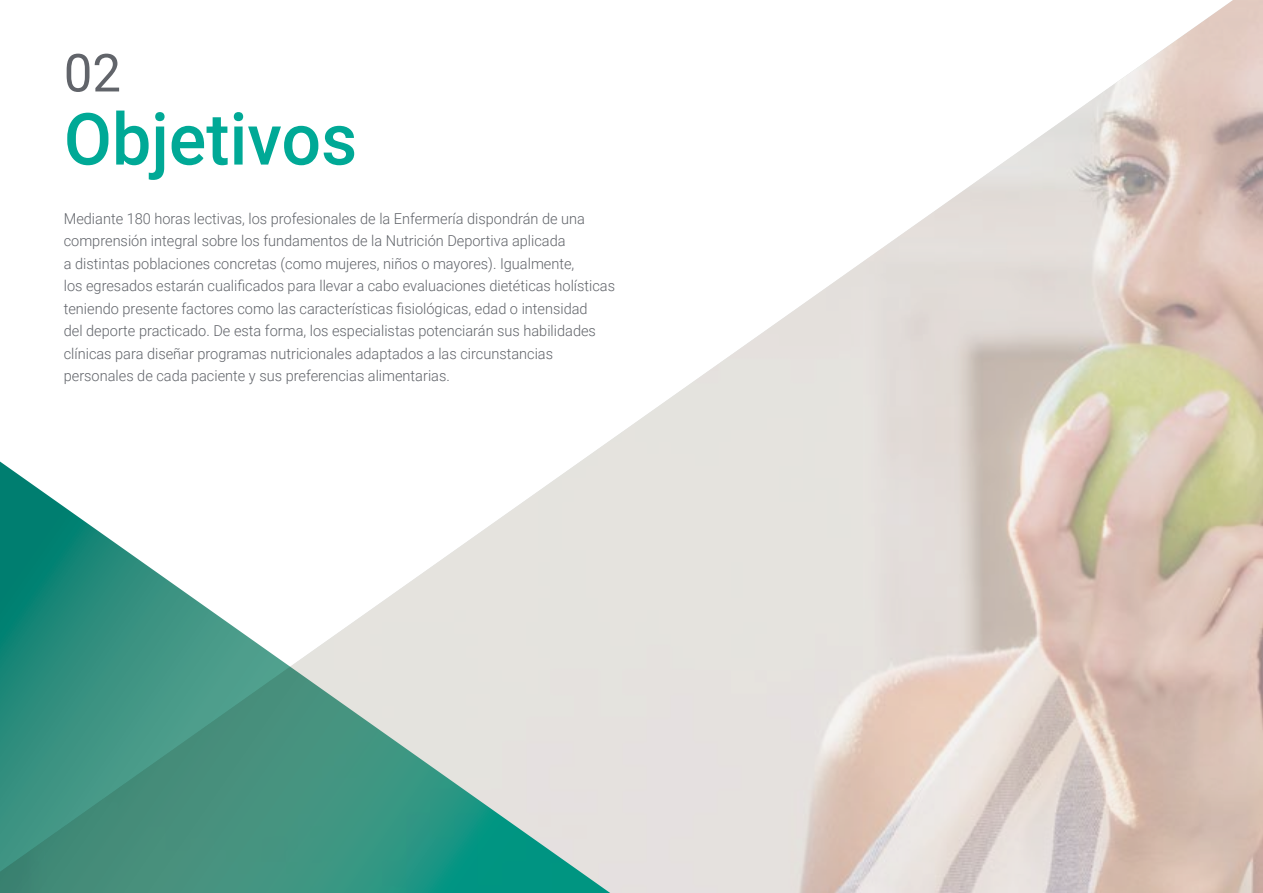
<style>
.page{position:relative;width:1263px;height:893px;background:#fff}
.page>*{position:absolute;margin:0;border:0;box-sizing:border-box;transform-origin:0 0}
.t1{font:500 72px "Roboto";color:#00a996}
.t2{font:52.5px "Roboto";color:#61646a}
.t3{font:300 15px/22.5px "Roboto";color:#61646a}
</style>
<div class="page">
<img style="left:603px;top:0;width:660px;height:893px">
<svg style="left:0;top:446px;width:640px;height:447px"></svg>
<h2 class="t2" style="left:64px;top:36px;width:59px">02</h2>
<h1 class="t1" style="left:64px;top:89px;width:295px">Objetivos</h1>
<p class="t3" style="left:64px;top:207px;width:553px">Mediante 180 horas lectivas, los profesionales de la Enfermería dispondrán de una comprensión integral sobre los fundamentos de la Nutrición Deportiva aplicada<br>a distintas poblaciones concretas (como mujeres, niños o mayores). Igualmente,<br>los egresados estarán cualificados para llevar a cabo evaluaciones dietéticas holísticas teniendo presente factores como las características fisiológicas, edad o intensidad<br>del deporte practicado. De esta forma, los especialistas potenciarán sus habilidades clínicas para diseñar programas nutricionales adaptados a las circunstancias personales de cada paciente y sus preferencias alimentarias.</p>
</div>
